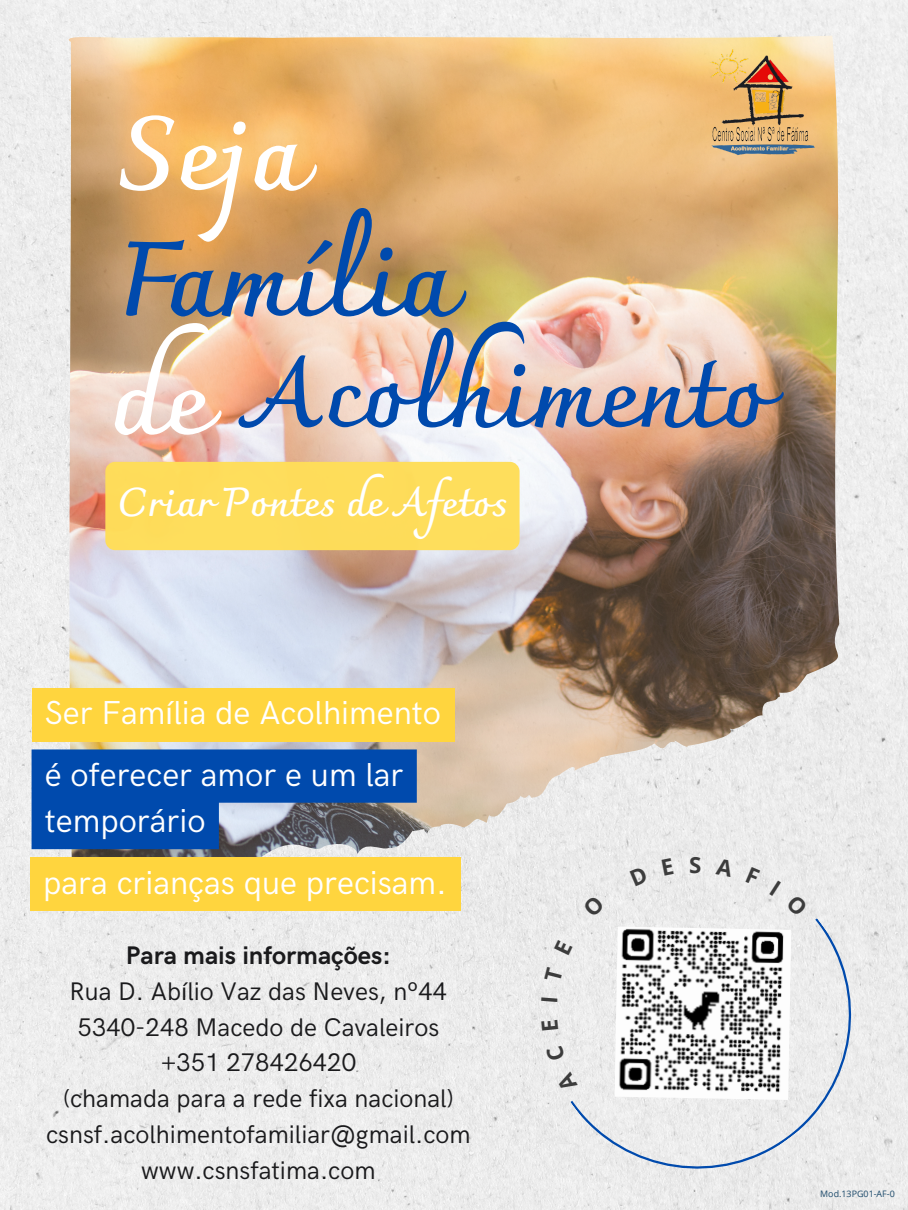
<style>
.page{position:relative;width:908px;height:1210px;background:#fff}
.page>*{position:absolute;margin:0;border:0;box-sizing:border-box;transform-origin:0 0}
.t1{font:700 105px "Charmonman";color:#004aad}
.t2{font:700 105px "Charmonman";color:#fff}
.t3{font:700 96.6px "Charmonman";color:#004aad}
.t4{font:700 40px "Charmonman";color:#fff}
.t5{font:33.28px/61.3px "HK Grotesk";color:#fff}
.t6{font:25.52px/35.7px "HK Grotesk";color:#1a1a1c;text-align:center}
.t7{font:700 25.52px "HK Grotesk";color:#1a1a1c}
.t8{font:700 22.29px "Open Sans";color:#3c3c3c}
.t9{font:8.92px "Open Sans";color:#1b496a}
.s1{font-size:105px;color:#fff}
</style>
<div class="page">
<div style="left:0;top:0;width:907px;height:1210px;background:#ededed"></div>
<img style="left:69px;top:36px;width:770px;height:859px">
<svg style="left:570px;top:918px;width:337px;height:292px;fill:#ebebeb"></svg>
<img style="left:614px;top:926px;width:177px;height:174px">
<img style="left:740px;top:50px;width:76px;height:19px">
<div style="left:32px;top:688px;width:422px;height:53px;background:#ffd53e"></div>
<svg style="left:32px;top:749px;width:384px;height:100px;background:#1f57a4"></svg>
<div style="left:30px;top:857px;width:430px;height:53px;background:#ffd53e"></div>
<div style="left:105px;top:462px;width:414px;height:88px;background:#ffde59;border-radius:10px"></div>
<svg style="left:556px;top:1071px;width:21px;height:21px"></svg>
<svg style="left:545px;top:1045px;width:19px;height:17px"></svg>
<svg style="left:541px;top:1019px;width:17px;height:11px"></svg>
<svg style="left:541px;top:997px;width:16px;height:5px"></svg>
<svg style="left:544px;top:966px;width:18px;height:16px"></svg>
<svg style="left:554px;top:940px;width:18px;height:15px"></svg>
<svg style="left:582px;top:894px;width:22px;height:23px"></svg>
<svg style="left:629px;top:866px;width:19px;height:20px"></svg>
<svg style="left:661px;top:858px;width:12px;height:18px"></svg>
<svg style="left:715px;top:858px;width:18px;height:18px"></svg>
<svg style="left:745px;top:867px;width:15px;height:18px"></svg>
<svg style="left:769px;top:880px;width:39px;height:36px"></svg>
<h1 class="t2" style="left:117px;top:92px;width:187px">Seja</h1>
<h1 class="t1" style="left:120px;top:218px;width:334px">Família</h1>
<h2 class="t3" style="left:109px;top:337px;width:660px"><span class="s1">de</span> Acolhimento</h2>
<h3 class="t4" style="left:117px;top:479px;width:391px">Criar Pontes de Afetos</h3>
<h3 class="t5" style="left:45px;top:684px;width:397px">Ser Família de Acolhimento é oferecer amor e um lar</h3>
<h3 class="t5" style="left:43px;top:791px;width:405px">temporário<br>para crianças que precisam.</h3>
<p class="t7" style="left:126px;top:941px;width:266px">Para mais informações:</p>
<p class="t6" style="left:46px;top:974px;width:426px">Rua D. Abílio Vaz das Neves, nº44<br>5340-248 Macedo de Cavaleiros +351 278426420<br>(chamada para a rede fixa nacional) csnsf.acolhimentofamiliar@gmail.com www.csnsfatima.com</p>
<p class="t8" style="left:689px;top:848px;width:14px">S</p>
<p class="t9" style="left:820px;top:1187px;width:76px">Mod.13PG01-AF-0</p>
</div>
